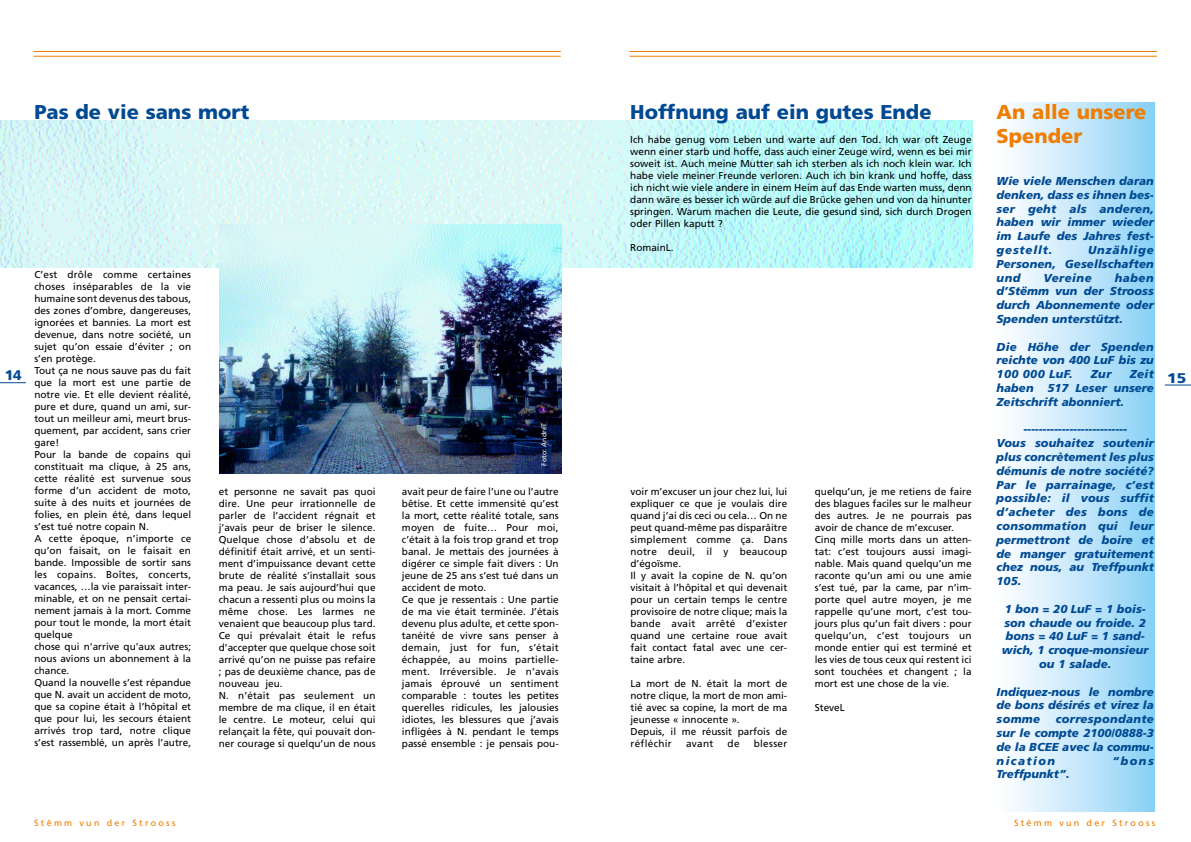
<style>
.page{position:relative;width:1191px;height:842px;background:#fff}
.page>*{position:absolute;margin:0;border:0;box-sizing:border-box;transform-origin:0 0}
.t1{font:900 20px "Frutiger";color:#004a93}
.t2{font:900 20px/24px "Frutiger";color:#ef7d00}
.t3{font:900 14px "Frutiger";color:#004a93;scale:1.11 1}
.t4{font:900 14px "Frutiger";color:#004a93}
.t5{font:italic 900 11.5px/13.8px "Frutiger";color:#004a93;text-align:justify}
.t6{font:italic 900 11.5px "Frutiger";letter-spacing:.045em;color:#004a93}
.t7{font:10px/12px "Frutiger";color:#000}
.t8{font:10px "Frutiger";letter-spacing:.03em;color:#000}
.t9{font:9px "Frutiger";letter-spacing:.25em;color:#ef7d00}
.t10{font:7px "Frutiger";color:#fff}
</style>
<div class="page">
<img style="left:0;top:121px;width:972px;height:147px">
<svg style="left:629px;top:55px;width:528px;height:1px"></svg>
<hr style="left:629px;top:51px;width:528px;height:1px;background:#ef7d00">
<hr style="left:629px;top:56px;width:528px;height:1px;background:#ef7d00">
<svg style="left:1164px;top:384px;width:27px;height:1px"></svg>
<svg style="left:33px;top:55px;width:528px;height:1px"></svg>
<hr style="left:33px;top:51px;width:528px;height:1px;background:#ef7d00">
<hr style="left:33px;top:56px;width:528px;height:1px;background:#ef7d00">
<img style="left:219px;top:225px;width:342px;height:248px">
<svg style="left:0;top:382px;width:26px;height:1px"></svg>
<div style="left:995px;top:102px;width:159px;height:710px;background:linear-gradient(to right,#fff,#8cd1f6)"></div>
<h1 class="t1" style="left:34px;top:100px;width:216px">Pas de vie sans mort</h1>
<h2 class="t4" style="left:5px;top:367px;width:19px">14</h2>
<p class="t7" style="left:34px;top:268px;width:158px">C’est drôle comme certaines choses inséparables de la vie humaine sont devenus des tabous, des zones d’ombre, dangereuses, ignorées et bannies. La mort est devenue, dans notre société, un sujet qu’on essaie d’éviter ; on s’en protège.<br>Tout ça ne nous sauve pas du fait que la mort est une partie de notre vie. Et elle devient réalité, pure et dure, quand un ami, sur&shy;tout un meilleur ami, meurt brus&shy;quement, par accident, sans crier gare!<br>Pour la bande de copains qui constituait ma clique, à 25 ans, cette réalité est survenue sous forme d’un accident de moto, suite à des nuits et journées de folies, en plein été, dans lequel s’est tué notre copain N.<br>A cette époque, n’importe ce qu’on faisait, on le faisait en bande. Impossible de sortir sans les copains. Boîtes, concerts, vacances, …la vie paraissait inter&shy;minable, et on ne pensait certai&shy;nement jamais à la mort. Comme pour tout le monde, la mort était quelque<br>chose qui n'arrive qu'aux autres; nous avions un abonnement à la chance.<br>Quand la nouvelle s’est répandue que N. avait un accident de moto, que sa copine était à l’hôpital et que pour lui, les secours étaient arrivés trop tard, notre clique s’est rassemblé, un après l’autre,</p>
<p class="t10" style="left:540px;top:466px;width:44px;rotate:-90deg">Foto: AndréT</p>
<p class="t7" style="left:219px;top:485px;width:158px">et personne ne savait pas quoi dire. Une peur irrationnelle de parler de l’accident régnait et j’avais peur de briser le silence.<br>Quelque chose d’absolu et de définitif était arrivé, et un senti&shy;ment d’impuissance devant cette brute de réalité s’installait sous ma peau. Je sais aujourd’hui que chacun a ressenti plus ou moins la même chose. Les larmes ne venaient que beaucoup plus tard.<br>Ce qui prévalait était le refus d’accepter que quelque chose soit arrivé qu’on ne puisse pas refaire ; pas de deuxième chance, pas de nouveau jeu.<br>N. n’était pas seulement un membre de ma clique, il en était le centre. Le moteur, celui qui relançait la fête, qui pouvait don&shy;ner courage si quelqu’un de nous</p>
<p class="t7" style="left:402px;top:485px;width:158px">avait peur de faire l’une ou l’autre bêtise. Et cette immensité qu’est la mort, cette réalité totale, sans moyen de fuite… Pour moi, c’était à la fois trop grand et trop banal. Je mettais des journées à digérer ce simple fait divers : Un jeune de 25 ans s’est tué dans un accident de moto.<br>Ce que je ressentais : Une partie de ma vie était terminée. J’étais devenu plus adulte, et cette spon&shy;tanéité de vivre sans penser à demain, just for fun, s’était échappée, au moins partielle&shy;ment. Irréversible. Je n’avais jamais éprouvé un sentiment comparable : toutes les petites querelles ridicules, les jalousies idiotes, les blessures que j’avais infligées à N. pendant le temps passé ensemble : je pensais pou-</p>
<p class="t9" style="left:34px;top:817px;width:143px">Stëmm vun der Strooss</p>
<h1 class="t1" style="left:630px;top:100px;width:303px">Hoffnung auf ein gutes Ende</h1>
<p class="t7" style="left:630px;top:133px;width:343px;text-align:justify">Ich habe genug vom Leben und warte auf den Tod. Ich war oft Zeuge wenn einer starb und hoffe, dass auch einer Zeuge wird, wenn es bei mir soweit ist. Auch meine Mutter sah ich sterben als ich noch klein war. Ich habe viele meiner Freunde verloren. Auch ich bin krank und hoffe, dass ich nicht wie viele andere in einem Heim auf das Ende warten muss, denn dann wäre es besser ich würde auf die Brücke gehen und von da hinunter springen. Warum machen die Leute, die gesund sind, sich durch Drogen oder Pillen kaputt ?</p>
<p class="t7" style="left:630px;top:241px;width:45px">RomainL.</p>
<p class="t7" style="left:630px;top:485px;width:158px">voir m’excuser un jour chez lui, lui expliquer ce que je voulais dire quand j’ai dis ceci ou cela… On ne peut quand-même pas disparâitre simplement comme ça. Dans notre deuil, il y beaucoup d’égoïsme.<br>Il y avait la copine de N. qu’on visitait à l’hôpital et qui devenait pour un certain temps le centre provisoire de notre clique; mais la bande avait arrêté d’exister quand une certaine roue avait fait contact fatal avec une cer&shy;taine arbre.</p>
<p class="t7" style="left:630px;top:677px;width:158px">La mort de N. était la mort de notre clique, la mort de mon ami&shy;tié avec sa copine, la mort de ma jeunesse « innocente ».<br>Depuis, il me réussit parfois de réfléchir</p>
<p class="t7" style="left:686px;top:737px;width:29px">avant</p>
<p class="t7" style="left:727px;top:737px;width:13px">de</p>
<p class="t8" style="left:754px;top:737px;width:35px">blesser</p>
<p class="t7" style="left:815px;top:485px;width:158px">quelqu’un, je me retiens de faire des blagues faciles sur le malheur des autres. Je ne pourrais pas avoir de chance de m’excuser.<br>Cinq mille morts dans un atten&shy;tat: c’est toujours aussi imagi&shy;nable. Mais quand quelqu’un me raconte qu’un ami ou une amie s’est tué, par la came, par n’im&shy;porte quel autre moyen, je me rappelle qu’une mort, c’est tou&shy;jours plus qu’un fait divers : pour quelqu’un, c’est toujours un monde entier qui est terminé et les vies de tous ceux qui restent ici sont touchées et changent ; la mort est une chose de la vie.</p>
<p class="t7" style="left:815px;top:701px;width:32px">SteveL</p>
<h1 class="t2" style="left:996px;top:100px;width:151px">An alle unsere<br>Spender</h1>
<p class="t5" style="left:996px;top:174px;width:159px">Wie viele Menschen daran denken, dass es ihnen bes&shy;ser geht als anderen, haben wir immer wieder im Laufe des Jahres fest&shy;gestellt.</p>
<p class="t5" style="left:996px;top:243px;width:159px;text-indent:91px">Unzählige Personen, Gesellschaften und</p>
<p class="t5" style="left:996px;top:271px;width:159px;text-indent:118px">haben d’Stëmm vun der Strooss durch Abonnemente oder Spenden unterstützt.</p>
<p class="t5" style="left:996px;top:340px;width:159px">Die Höhe der Spenden reichte von 400 LuF bis zu 100 000 LuF.</p>
<p class="t6" style="left:1043px;top:271px;width:50px">Vereine</p>
<p class="t5" style="left:996px;top:367px;width:159px;text-indent:133px">Zeit haben 517 Leser unsere Zeitschrift abonniert.</p>
<p class="t5" style="left:996px;top:422px;width:159px;text-align:left;text-indent:27px">---------------------------<br>Vous souhaitez soutenir plus concrètement les plus démunis de notre société?<br>Par le parrainage, c’est possible: il vous suffit d’acheter des bons de consommation qui leur permettront de boire et de manger gratuitement chez nous, au Treffpunkt<br>105.</p>
<p class="t5" style="left:1002px;top:602px;width:148px;text-align:center">1 bon = 20 LuF = 1 bois&shy;son chaude ou froide. 2 bons = 40 LuF = 1 sand&shy;wich, 1 croque-monsieur ou 1 salade.</p>
<p class="t5" style="left:996px;top:685px;width:159px">Indiquez-nous le nombre de bons désirés et virez la somme</p>
<p class="t5" style="left:1090px;top:367px;width:22px">Zur</p>
<p class="t5" style="left:996px;top:712px;width:159px;text-indent:59px">correspondante sur le compte 2100/0888-3 de la BCEE avec la commu&shy;nication</p>
<p class="t5" style="left:1112px;top:754px;width:43px">“bons</p>
<p class="t5" style="left:996px;top:767px;width:74px">Treffpunkt”.</p>
<h2 class="t3" style="left:1167px;top:370px;width:19px">15</h2>
<p class="t9" style="left:1014px;top:817px;width:143px">Stëmm vun der Strooss</p>
</div>
